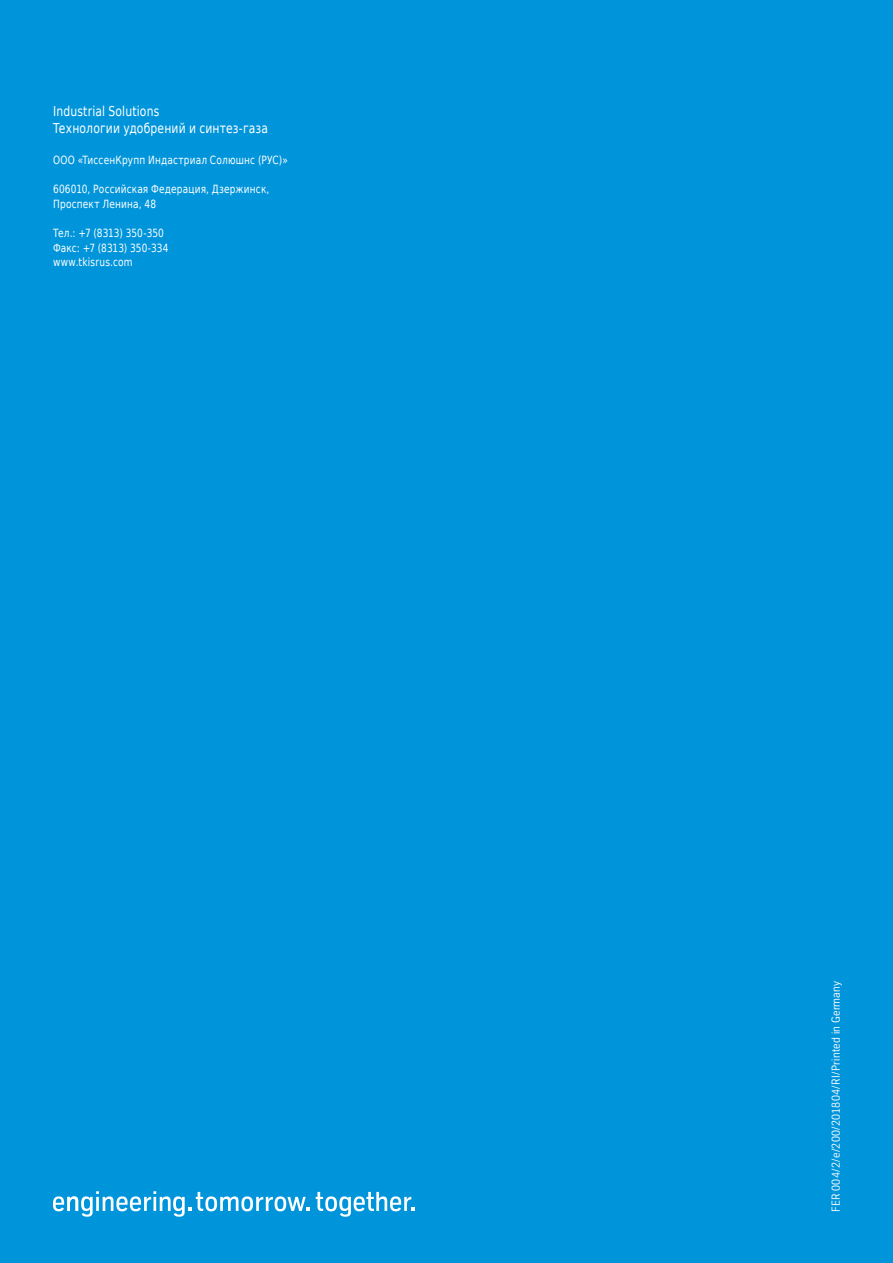
<style>
.page{position:relative;width:893px;height:1263px;background:#0095db}
.page>*{position:absolute;margin:0;border:0;box-sizing:border-box;transform-origin:0 0}
.t1{font:13.5px/16.5px "DejaVu LGC Sans";letter-spacing:.015em;color:#fff;scale:.8 1}
.t2{font:11.25px/14.7px "DejaVu LGC Sans";letter-spacing:.02em;color:#fff;scale:.8 1}
.t3{font:11.25px "TK Type";letter-spacing:.025em;color:#fff}
</style>
<div class="page">
<svg style="left:316px;top:1192px;width:98px;height:25px"></svg>
<svg style="left:53px;top:1191px;width:256px;height:26px"></svg>
<p class="t1" style="left:53px;top:103px;width:270px">Industrial Solutions<br>Технологии удобрений и синтез-газа</p>
<p class="t2" style="left:53px;top:152px;width:295px">ООО «ТиссенКрупп Индастриал Солюшнс (РУС)»</p>
<p class="t2" style="left:53px;top:181px;width:272px">606010, Российская Федерация, Дзержинск,<br>Проспект Ленина, 48</p>
<p class="t2" style="left:53px;top:225px;width:146px">Тел.: +7 (8313) 350-350<br>Факс: +7 (8313) 350-334 www.tkisrus.com</p>
<p class="t3" style="left:830px;top:1212px;width:233px;rotate:-90deg">FER 004/2/e/200/201804/RI/Printed in Germany</p>
</div>
